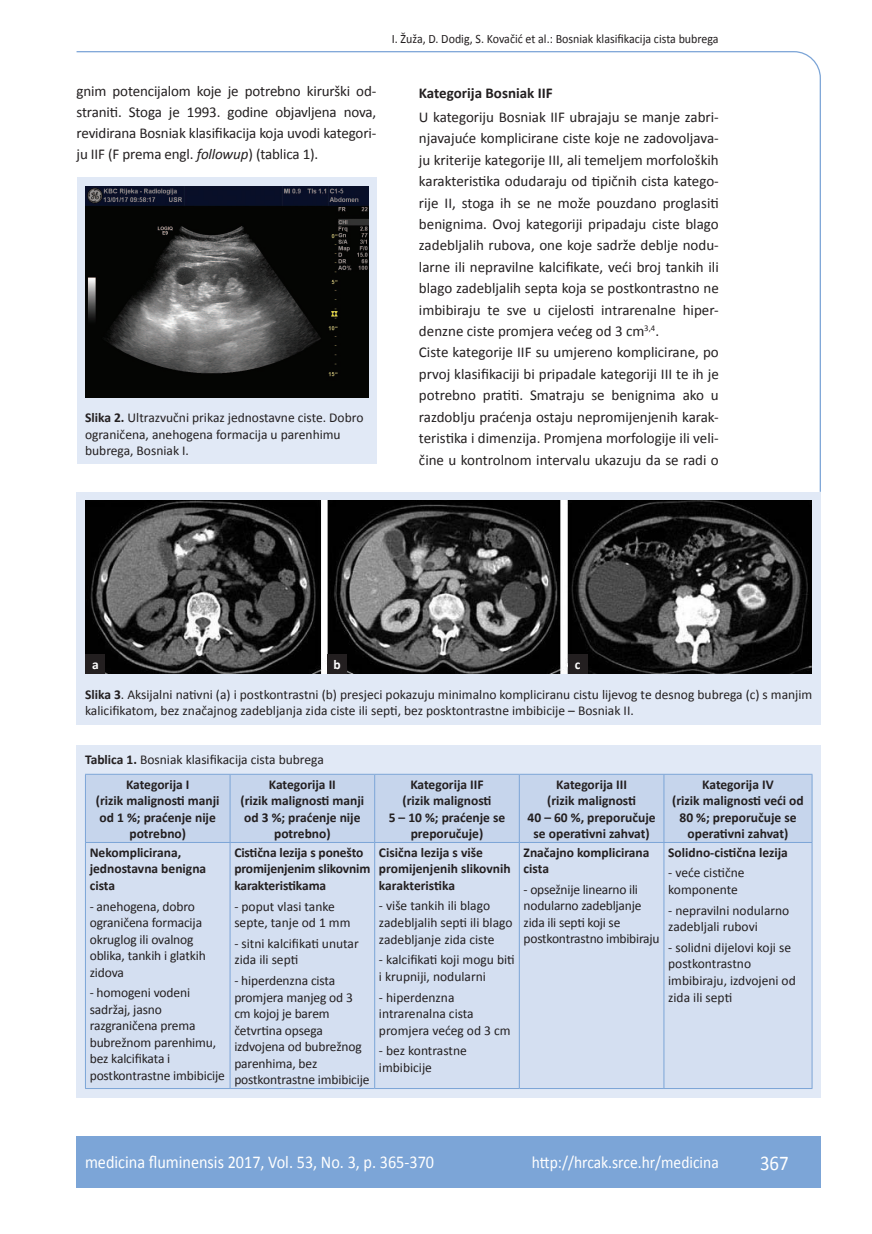
<style>
.page{position:relative;width:872px;height:1234px;background:#fff}
.page>*{position:absolute;margin:0;border:0;box-sizing:border-box;transform-origin:0 0}
.t1{font:21px "Calibri";color:#fff;scale:.9 1}
.t2{font:18px "Calibri";color:#fff;scale:.9 1}
.t3{font:17.25px "Calibri";color:#fff;scale:.9 1}
.t4{font:15px/21.5px "Calibri";color:#231f20}
.t5{font:700 15px "Calibri";color:#231f20}
.t6{font:13.5px/16.5px "Calibri";color:#231f20}
.t7{font:700 13.5px/16.5px "Calibri";color:#231f20;text-align:center}
.t8{font:700 13.5px "Calibri";color:#fff}
.t9{font:12.75px "Calibri";color:#231f20;scale:.94 1}
.s1{font-style:italic}
.s2{font-weight:700}
</style>
<div class="page">
<svg style="left:76px;top:51px;width:745px;height:442px"></svg>
<div style="left:77px;top:1135px;width:744px;height:51px;background:#7ca5d7"></div>
<div style="left:77px;top:744px;width:744px;height:353px;background:#e1e9f6"></div>
<div style="left:86px;top:774px;width:725px;height:67px;background:#c6d5ec"></div>
<div style="left:86px;top:842px;width:725px;height:245px;background:#d4dff1"></div>
<hr style="left:85px;top:774px;width:1px;height:67px;background:#7ca5d7">
<hr style="left:85px;top:773px;width:145px;height:1px;background:#7ca5d7">
<hr style="left:230px;top:773px;width:145px;height:1px;background:#7ca5d7">
<hr style="left:375px;top:773px;width:144px;height:1px;background:#7ca5d7">
<hr style="left:519px;top:773px;width:145px;height:1px;background:#7ca5d7">
<hr style="left:664px;top:773px;width:148px;height:1px;background:#7ca5d7">
<hr style="left:230px;top:774px;width:1px;height:67px;background:#7ca5d7">
<hr style="left:374px;top:774px;width:1px;height:67px;background:#7ca5d7">
<hr style="left:519px;top:774px;width:1px;height:67px;background:#7ca5d7">
<hr style="left:663px;top:774px;width:1px;height:67px;background:#7ca5d7">
<hr style="left:811px;top:774px;width:1px;height:67px;background:#7ca5d7">
<hr style="left:85px;top:842px;width:1px;height:245px;background:#7ca5d7">
<hr style="left:85px;top:841px;width:145px;height:1px;background:#7ca5d7">
<hr style="left:230px;top:841px;width:145px;height:1px;background:#7ca5d7">
<hr style="left:375px;top:841px;width:144px;height:1px;background:#7ca5d7">
<hr style="left:519px;top:841px;width:145px;height:1px;background:#7ca5d7">
<hr style="left:664px;top:841px;width:148px;height:1px;background:#7ca5d7">
<hr style="left:230px;top:842px;width:1px;height:245px;background:#7ca5d7">
<hr style="left:374px;top:842px;width:1px;height:245px;background:#7ca5d7">
<hr style="left:519px;top:842px;width:1px;height:245px;background:#7ca5d7">
<hr style="left:663px;top:842px;width:1px;height:245px;background:#7ca5d7">
<hr style="left:811px;top:842px;width:1px;height:245px;background:#7ca5d7">
<hr style="left:85px;top:1087px;width:145px;height:1px;background:#7ca5d7">
<hr style="left:230px;top:1087px;width:145px;height:1px;background:#7ca5d7">
<hr style="left:375px;top:1087px;width:144px;height:1px;background:#7ca5d7">
<hr style="left:519px;top:1087px;width:145px;height:1px;background:#7ca5d7">
<hr style="left:664px;top:1087px;width:148px;height:1px;background:#7ca5d7">
<div style="left:77px;top:178px;width:299px;height:285px;background:#e1e9f6"></div>
<img style="left:85px;top:186px;width:284px;height:211px">
<div style="left:77px;top:492px;width:744px;height:232px;background:#e1e9f6"></div>
<img style="left:85px;top:500px;width:726px;height:173px">
<div style="left:86px;top:654px;width:19px;height:19px;background:#231f20"></div>
<div style="left:327px;top:654px;width:20px;height:19px;background:#231f20"></div>
<div style="left:568px;top:654px;width:19px;height:19px;background:#231f20"></div>
<p class="t4" style="left:77px;top:80px;width:301px;line-height:21px;text-align:justify">gnim potencijalom koje je potrebno kirurški od&shy;straniti. Stoga je 1993. godine objavljena nova, revidirana Bosniak klasifikacija koja uvodi kategori&shy;ju IIF (F prema engl. <span class="s1">followup</span>) (tablica 1).</p>
<p class="t6" style="left:85px;top:409px;width:280px"><span class="s2">Slika 2.</span> Ultrazvučni prikaz jednostavne ciste. Dobro ograničena, anehogena formacija u parenhimu bubrega, Bosniak I.</p>
<p class="t9" style="left:392px;top:30px;width:349px">I. Žuža, D. Dodig, S. Kovačić et al.: Bosniak klasifikacija cista bubrega</p>
<p class="t5" style="left:419px;top:84px;width:135px">Kategorija Bosniak IIF</p>
<p class="t4" style="left:419px;top:106px;width:301px">U kategoriju Bosniak IIF ubrajaju se manje zabri&shy;njavajuće komplicirane ciste koje ne zadovoljava&shy;ju kriterije kategorije III, ali temeljem morfoloških karakteristika odudaraju od tipičnih cista katego&shy;rije II, stoga ih se ne može pouzdano proglasiti benignima. Ovoj kategoriji pripadaju ciste blago zadebljalih rubova, one koje sadrže deblje nodu&shy;larne ili nepravilne kalcifikate, veći broj tankih ili blago zadebljalih septa koja se postkontrastno ne imbibiraju te sve u cijelosti intrarenalne hiper&shy;denzne ciste promjera većeg od 3 cm<sup>3,4</sup>.<br>Ciste kategorije IIF su umjereno komplicirane, po prvoj klasifikaciji bi pripadale kategoriji III te ih je potrebno pratiti. Smatraju se benignima ako u razdoblju praćenja ostaju nepromijenjenih karak&shy;teristika i dimenzija. Promjena morfologije ili veli&shy;čine u kontrolnom intervalu ukazuju da se radi o</p>
<p class="t8" style="left:92px;top:656px;width:8px">a</p>
<p class="t8" style="left:333px;top:656px;width:9px">b</p>
<p class="t8" style="left:575px;top:656px;width:7px">c</p>
<p class="t6" style="left:85px;top:685px;width:729px"><span class="s2">Slika 3</span>. Aksijalni nativni (a) i postkontrastni (b) presjeci pokazuju minimalno kompliciranu cistu lijevog te desnog bubrega (c) s manjim kalicifikatom, bez značajnog zadebljanja zida ciste ili septi, bez posktontrastne imbibicije – Bosniak II.</p>
<p class="t6" style="left:126px;top:745px;width:199px;line-height:25px;text-indent:-41px"><span class="s2">Tablica 1.</span> Bosniak klasifikacija cista bubrega<br><span class="s2">Kategorija I</span></p>
<p class="t7" style="left:96px;top:791px;width:125px">(rizik malignosti manji od 1 %; praćenje nije potrebno)</p>
<p class="t7" style="left:240px;top:775px;width:125px">Kategorija II<br>(rizik malignosti manji od 3 %; praćenje nije potrebno)</p>
<p class="t7" style="left:389px;top:775px;width:118px">Kategorija IIF<br>(rizik malignosti<br>5 – 10 %; praćenje se preporučuje)</p>
<p class="t7" style="left:527px;top:775px;width:129px">Kategorija III<br>(rizik malignosti<br>40 – 60 %, preporučuje se operativni zahvat)</p>
<p class="t7" style="left:672px;top:775px;width:133px">Kategorija IV<br>(rizik malignosti veći od<br>80 %; preporučuje se operativni zahvat)</p>
<p class="t7" style="left:90px;top:843px;width:118px;text-align:left">Nekomplicirana, jednostavna benigna cista</p>
<p class="t6" style="left:90px;top:897px;width:118px">- anehogena, dobro ograničena formacija okruglog ili ovalnog oblika, tankih i glatkih zidova</p>
<p class="t6" style="left:90px;top:983px;width:137px">- homogeni vodeni sadržaj, jasno razgraničena prema bubrežnom parenhimu, bez kalcifikata i postkontrastne imbibicije</p>
<p class="t7" style="left:234px;top:843px;width:138px;text-align:left">Cistična lezija s ponešto promijenjenim slikovnim karakteristikama</p>
<p class="t6" style="left:234px;top:896px;width:118px">- poput vlasi tanke septe, tanje od 1 mm</p>
<p class="t6" style="left:234px;top:934px;width:126px">- sitni kalcifikati unutar zida ili septi</p>
<p class="t6" style="left:234px;top:971px;width:137px">- hiperdenzna cista promjera manjeg od 3 cm kojoj je barem četvrtina opsega izdvojena od bubrežnog parenhima, bez postkontrastne imbibicije</p>
<p class="t7" style="left:379px;top:843px;width:133px;text-align:left">Cisična lezija s više promijenjenih slikovnih karakteristika</p>
<p class="t6" style="left:379px;top:896px;width:135px">- više tankih ili blago zadebljalih septi ili blago zadebljanje zida ciste</p>
<p class="t6" style="left:379px;top:950px;width:137px">- kalcifikati koji mogu biti i krupniji, nodularni</p>
<p class="t6" style="left:379px;top:987px;width:133px">- hiperdenzna intrarenalna cista promjera većeg od 3 cm</p>
<p class="t6" style="left:379px;top:1041px;width:89px">- bez kontrastne imbibicije</p>
<p class="t7" style="left:523px;top:843px;width:127px;text-align:left">Značajno komplicirana cista</p>
<p class="t6" style="left:523px;top:880px;width:137px">- opsežnije linearno ili nodularno zadebljanje zida ili septi koji se postkontrastno imbibiraju</p>
<p class="t7" style="left:668px;top:843px;width:121px">Solidno-cistična lezija</p>
<p class="t6" style="left:668px;top:863px;width:78px">- veće cistične komponente</p>
<p class="t6" style="left:668px;top:901px;width:123px">- nepravilni nodularno zadebljali rubovi</p>
<p class="t6" style="left:668px;top:938px;width:129px">- solidni dijelovi koji se postkontrastno imbibiraju, izdvojeni od zida ili septi</p>
<h2 class="t2" style="left:85px;top:1150px;width:389px">medicina fluminensis 2017, Vol. 53, No. 3, p. 365-370</h2>
<p class="t3" style="left:532px;top:1151px;width:209px">http://hrcak.srce.hr/medicina</p>
<h1 class="t1" style="left:760px;top:1149px;width:33px">367</h1>
</div>
